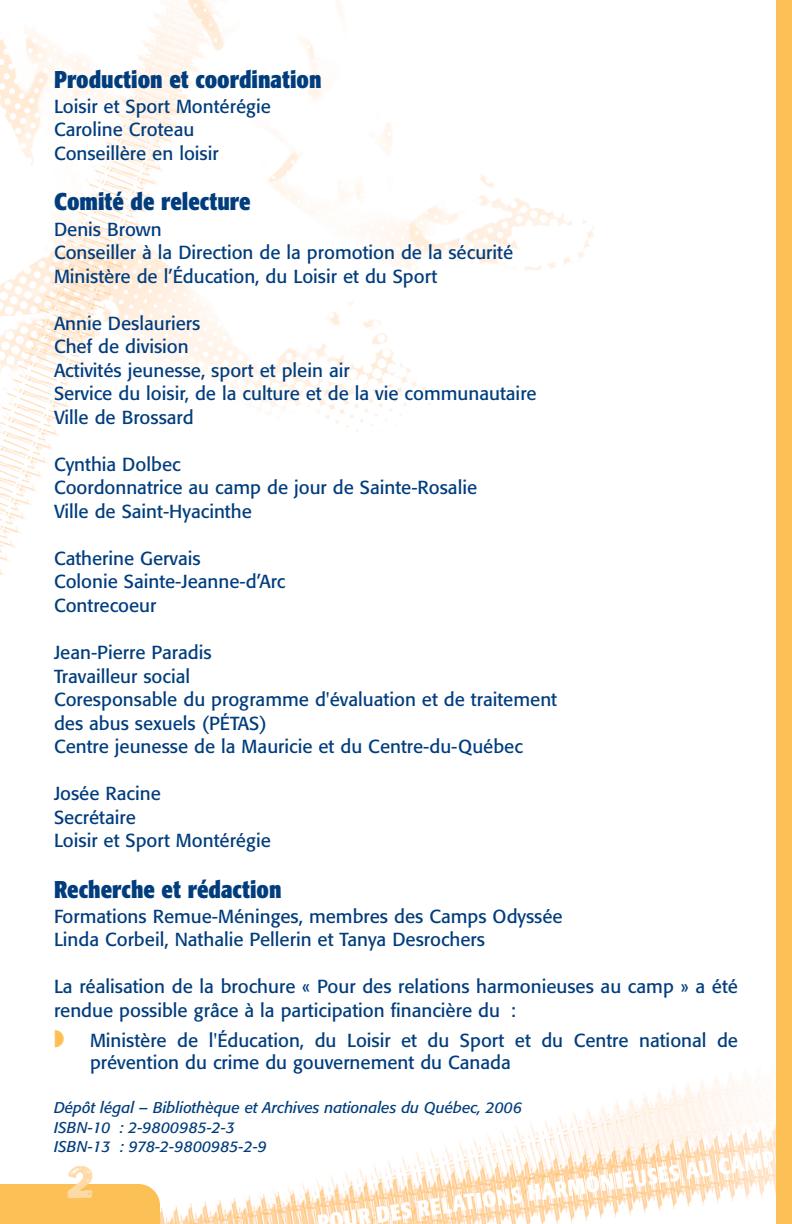
<style>
.page{position:relative;width:792px;height:1224px;background:#fff}
.page>*{position:absolute;margin:0;border:0;box-sizing:border-box;transform-origin:0 0}
.t1{font:48px "Frankie";color:#fedba6}
.t2{font:700 condensed 24px "Formata";color:#013d7d}
.t3{font:700 condensed 22.6px "Formata";color:#fff}
.t4{font:18.8px/23.6px "Formata";color:#013d7d}
.t5{font:italic 15.4px/19.2px "Formata";color:#013d7d}
.s1{color:#fdc056}
</style>
<div class="page">
<img style="left:0;top:0;width:776px;height:1224px">
<div style="left:0;top:1184px;width:160px;height:40px;background:#fdc056"></div>
<div style="left:776px;top:0;width:16px;height:1224px;background:#fdc056"></div>
<p class="t2" style="left:54px;top:69px;width:269px">Production et coordination</p>
<p class="t4" style="left:54px;top:96px;width:219px">Loisir et Sport Montérégie<br>Caroline Croteau<br>Conseillère en loisir</p>
<p class="t2" style="left:54px;top:192px;width:198px">Comité de relecture</p>
<p class="t4" style="left:54px;top:219px;width:461px">Denis Brown<br>Conseiller à la Direction de la promotion de la sécurité<br>Ministère de l’Éducation, du Loisir et du Sport</p>
<p class="t4" style="left:54px;top:313px;width:484px">Annie Deslauriers<br>Chef de division<br>Activités jeunesse, sport et plein air<br>Service du loisir, de la culture et de la vie communautaire<br>Ville de Brossard</p>
<p class="t4" style="left:54px;top:454px;width:425px">Cynthia Dolbec<br>Coordonnatrice au camp de jour de Sainte-Rosalie<br>Ville de Saint-Hyacinthe</p>
<p class="t4" style="left:54px;top:548px;width:233px">Catherine Gervais<br>Colonie Sainte-Jeanne-d’Arc<br>Contrecoeur</p>
<p class="t4" style="left:54px;top:642px;width:505px">Jean-Pierre Paradis<br>Travailleur social<br>Coresponsable du programme d'évaluation et de traitement des abus sexuels (PÉTAS)<br>Centre jeunesse de la Mauricie et du Centre-du-Québec</p>
<p class="t4" style="left:54px;top:783px;width:219px">Josée Racine<br>Secrétaire<br>Loisir et Sport Montérégie</p>
<p class="t2" style="left:54px;top:880px;width:229px">Recherche et rédaction</p>
<p class="t4" style="left:54px;top:906px;width:510px">Formations Remue-Méninges, membres des Camps Odyssée<br>Linda Corbeil, Nathalie Pellerin et Tanya Desrochers</p>
<p class="t4" style="left:54px;top:977px;width:686px">La réalisation de la brochure « Pour des relations harmonieuses au camp » a été rendue possible grâce à la participation financière du :</p>
<p class="t4" style="left:90px;top:1030px;width:650px;line-height:22.4px;text-indent:-36px"><span class="s1">◗</span> Ministère de l'Éducation, du Loisir et du Sport et du Centre national de prévention du crime du gouvernement du Canada</p>
<p class="t5" style="left:54px;top:1100px;width:470px">Dépôt légal – Bibliothèque et Archives nationales du Québec, 2006<br>ISBN-10 : 2-9800985-2-3<br>ISBN-13 : 978-2-9800985-2-9</p>
<p class="t3" style="left:317px;top:1214px;width:462px;rotate:-8deg">POUR DES RELATIONS HARMONIEUSES AU CAMP</p>
<h1 class="t1" style="left:66px;top:1153px;width:29px">2</h1>
</div>
